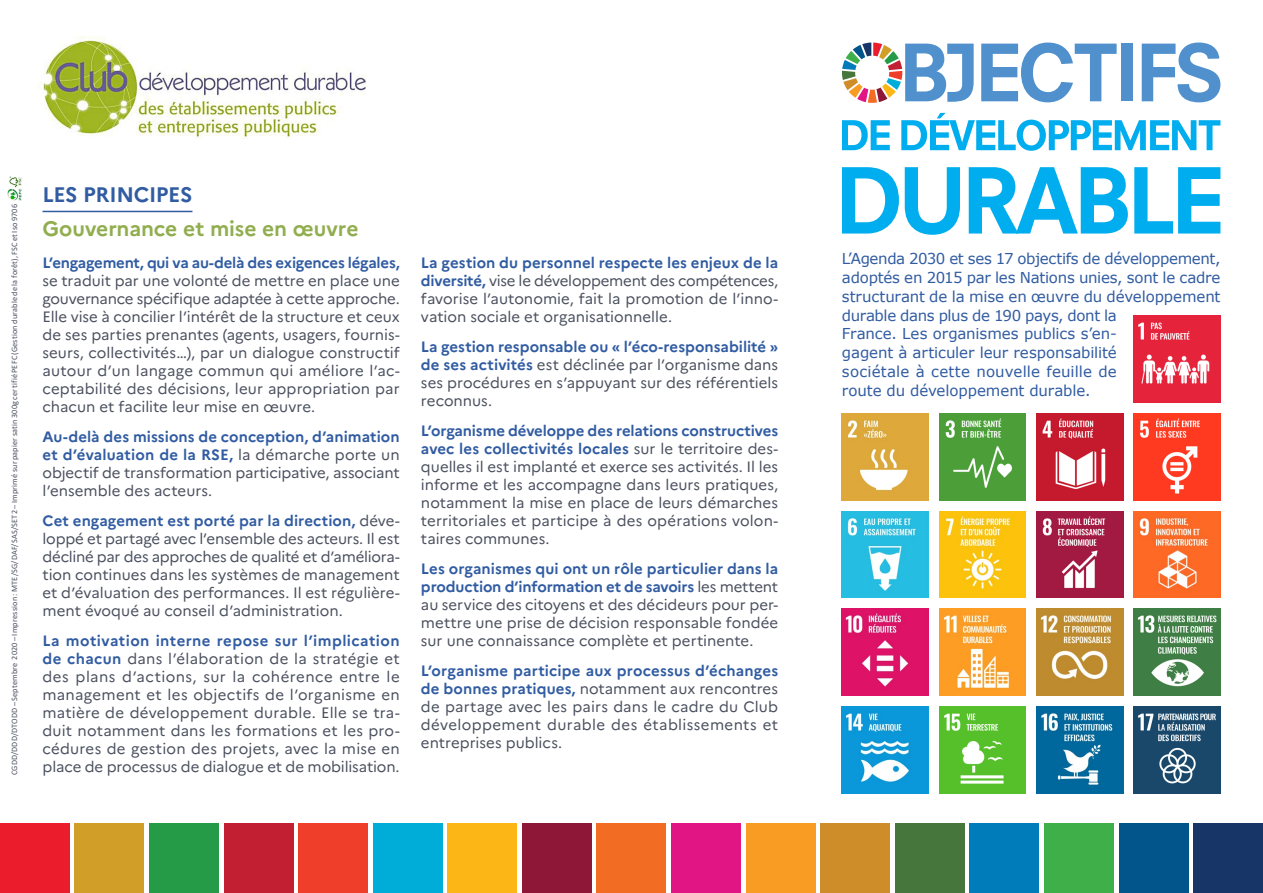
<style>
.page{position:relative;width:1263px;height:893px;background:#fff}
.page>*{position:absolute;margin:0;border:0;box-sizing:border-box;transform-origin:0 0}
.t1{font:700 21px "Marianne";letter-spacing:-.005em;color:#91ae4f}
.t2{font:700 21px "Marianne";letter-spacing:-.02em;color:#315ca2}
.t3{font:15px/18px "Marianne";color:#4a505e;text-align:justify}
.t4{font:15px/18.8px "Verdana";letter-spacing:-.01em;color:#315ca2}
.t5{font:8.25px "Calibri";letter-spacing:.02em;color:#4a505e}
.s1{font-weight:700;color:#315ca2}
</style>
<div class="page">
<img style="left:37px;top:36px;width:329px;height:102px">
<hr style="left:43px;top:211px;width:149px;height:1px;background:#315ca2">
<svg style="left:842px;top:167px;width:57px;height:67px"></svg>
<svg style="left:905px;top:167px;width:55px;height:68px"></svg>
<svg style="left:969px;top:167px;width:159px;height:67px"></svg>
<svg style="left:1134px;top:167px;width:86px;height:67px"></svg>
<svg style="left:842px;top:120px;width:48px;height:30px"></svg>
<svg style="left:901px;top:113px;width:319px;height:38px"></svg>
<svg style="left:981px;top:43px;width:135px;height:59px"></svg>
<div style="left:1121px;top:44px;width:12px;height:57px;background:#5090cc"></div>
<svg style="left:1142px;top:43px;width:78px;height:59px"></svg>
<svg style="left:842px;top:43px;width:132px;height:60px"></svg>
<img style="left:1134px;top:316px;width:86px;height:86px">
<img style="left:842px;top:413px;width:86px;height:87px">
<img style="left:939px;top:413px;width:87px;height:87px">
<img style="left:1036px;top:413px;width:87px;height:87px">
<img style="left:1134px;top:413px;width:86px;height:87px">
<img style="left:842px;top:511px;width:86px;height:87px">
<img style="left:939px;top:511px;width:87px;height:87px">
<img style="left:1036px;top:511px;width:87px;height:87px">
<img style="left:1134px;top:511px;width:86px;height:87px">
<img style="left:842px;top:609px;width:86px;height:87px">
<img style="left:939px;top:609px;width:87px;height:87px">
<img style="left:1036px;top:609px;width:87px;height:87px">
<img style="left:1134px;top:609px;width:86px;height:87px">
<img style="left:842px;top:707px;width:86px;height:86px">
<img style="left:939px;top:707px;width:87px;height:86px">
<img style="left:1036px;top:707px;width:87px;height:86px">
<img style="left:1134px;top:707px;width:86px;height:86px">
<img style="left:7px;top:177px;width:14px;height:23px">
<div style="left:0;top:823px;width:69px;height:70px;background:#eb1c2c"></div>
<div style="left:75px;top:823px;width:69px;height:70px;background:#d19f28"></div>
<div style="left:149px;top:823px;width:70px;height:70px;background:#269b47"></div>
<div style="left:224px;top:823px;width:69px;height:70px;background:#c21f32"></div>
<div style="left:298px;top:823px;width:70px;height:70px;background:#ef3e2a"></div>
<div style="left:373px;top:823px;width:69px;height:70px;background:#00add9"></div>
<div style="left:448px;top:823px;width:69px;height:70px;background:#fcb615"></div>
<div style="left:522px;top:823px;width:70px;height:70px;background:#8e1737"></div>
<div style="left:597px;top:823px;width:69px;height:70px;background:#f36c24"></div>
<div style="left:671px;top:823px;width:70px;height:70px;background:#e11584"></div>
<div style="left:746px;top:823px;width:69px;height:70px;background:#f89c24"></div>
<div style="left:820px;top:823px;width:70px;height:70px;background:#cf8d29"></div>
<div style="left:895px;top:823px;width:69px;height:70px;background:#46763b"></div>
<div style="left:970px;top:823px;width:69px;height:70px;background:#007cbb"></div>
<div style="left:1044px;top:823px;width:70px;height:70px;background:#3eaf49"></div>
<div style="left:1119px;top:823px;width:69px;height:70px;background:#01558a"></div>
<div style="left:1193px;top:823px;width:70px;height:70px;background:#183567"></div>
<p class="t5" style="left:9px;top:775px;width:573px;rotate:-90deg">CGDD/DDD/DTODD – Septembre 2020 – Impression : MTE/SG/DAF/SAS/SET2 – Imprimé sur papier satin 300g certifié PEFC (Gestion durable de la forêt), FSC et Iso 9706</p>
<p class="t2" style="left:43px;top:182px;width:151px">LES PRINCIPES</p>
<p class="t1" style="left:43px;top:216px;width:317px">Gouvernance et mise en œuvre</p>
<p class="t3" style="left:43px;top:254px;width:359px"><span class="s1">L’engagement, qui va au-delà des exigences légales, </span>se traduit par une volonté de mettre en place une gouvernance spécifique adaptée à cette approche.<br>Elle vise à concilier l’intérêt de la structure et ceux de ses parties prenantes (agents, usagers, fournis&shy;seurs, collectivités…), par un dialogue constructif autour d’un langage commun qui améliore l’ac&shy;ceptabilité des décisions, leur appropriation par chacun et facilite leur mise en œuvre.</p>
<p class="t3" style="left:43px;top:427px;width:359px"><span class="s1">Au-delà des missions de conception, d’animation et d’évaluation de la RSE,</span> la démarche porte un objectif de transformation participative, associant l’ensemble des acteurs.</p>
<p class="t3" style="left:43px;top:511px;width:359px"><span class="s1">Cet engagement est porté par la direction,</span> déve&shy;loppé et partagé avec l’ensemble des acteurs. Il est décliné par des approches de qualité et d’améliora&shy;tion continues dans les systèmes de management et d’évaluation des performances. Il est régulière&shy;ment évoqué au conseil d’administration.</p>
<p class="t3" style="left:43px;top:631px;width:359px"><span class="s1">La motivation interne repose sur l’implication de chacun</span> dans l’élaboration de la stratégie et des plans d’actions, sur la cohérence entre le management et les objectifs de l’organisme en matière de développement durable. Elle se tra&shy;duit notamment dans les formations et les pro&shy;cédures de gestion des projets, avec la mise en place de processus de dialogue et de mobilisation.</p>
<p class="t3" style="left:421px;top:254px;width:359px"><span class="s1">La gestion du personnel respecte les enjeux de la diversité,</span> vise le développement des compétences, favorise l’autonomie, fait la promotion de l’inno&shy;vation sociale et organisationnelle.</p>
<p class="t3" style="left:421px;top:338px;width:359px"><span class="s1">La gestion responsable ou « l’éco-responsabilité » de ses activités</span> est déclinée par l’organisme dans ses procédures en s’appuyant sur des référentiels reconnus.</p>
<p class="t3" style="left:421px;top:422px;width:359px"><span class="s1">L’organisme développe des relations constructives avec les collectivités locales</span> sur le territoire des&shy;quelles il est implanté et exerce ses activités. Il les informe et les accompagne dans leurs pratiques, notamment la mise en place de leurs démarches territoriales et participe à des opérations volon&shy;taires communes.</p>
<p class="t3" style="left:421px;top:559px;width:359px"><span class="s1">Les organismes qui ont un rôle particulier dans la production d’information et de savoirs</span> les mettent au service des citoyens et des décideurs pour per&shy;mettre une prise de décision responsable fondée sur une connaissance complète et pertinente.</p>
<p class="t3" style="left:421px;top:661px;width:359px"><span class="s1">L’organisme participe aux processus d’échanges de bonnes pratiques,</span> notamment aux rencontres de partage avec les pairs dans le cadre du Club développement durable des établissements et entreprises publics.</p>
<p class="t4" style="left:842px;top:249px;width:380px">L’Agenda 2030 et ses 17 objectifs de développement, adoptés en 2015 par les Nations unies, sont le cadre structurant de la mise en œuvre du développement durable dans plus de 190 pays, dont la<br>France. Les organismes publics s’en-<br>gagent à articuler leur responsabilité<br>sociétale à cette nouvelle feuille de<br>route du développement durable.</p>
</div>
